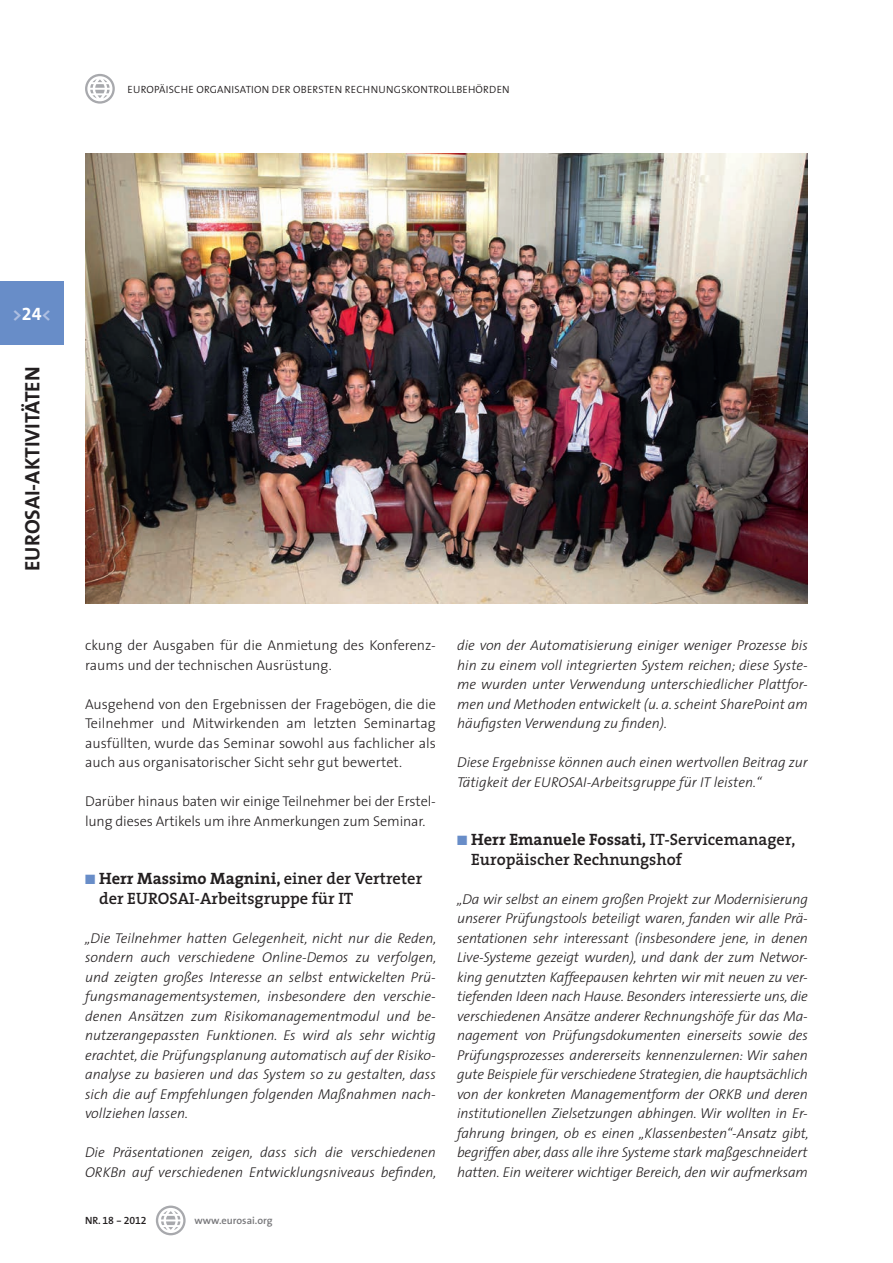
<style>
.page{position:relative;width:893px;height:1263px;background:#fff}
.page>*{position:absolute;margin:0;border:0;box-sizing:border-box;transform-origin:0 0}
.t1{font:700 21px "The Sans";letter-spacing:-.005em;color:#231f20}
.t2{font:700 18px "The Sans";color:#adbee1}
.t3{font:600 16.5px/19.5px "The Serif";color:#231f20}
.t4{font:italic 300 14.25px/19.5px "The Sans";color:#231f20;text-align:justify}
.t5{font:300 14.25px/19.5px "The Sans";color:#231f20}
.t6{font:300 10.5px "The Sans";letter-spacing:.02em;color:#231f20}
.t7{font:600 10.5px "The Sans";color:#77777a}
.t8{font:10.5px "The Sans Semi Bold Expert";letter-spacing:-.01em;color:#231f20}
.s1{font-family:"The Sans Bold Expert";font-weight:400;color:#fff}
.s2{color:#688dc8}
.s3{font-weight:700}
.s4{font-family:"The Sans";font-weight:600}
</style>
<div class="page">
<div style="left:0;top:281px;width:64px;height:64px;background:#688dc8"></div>
<svg style="left:85px;top:74px;width:30px;height:30px"></svg>
<svg style="left:156px;top:1205px;width:30px;height:30px"></svg>
<img style="left:85px;top:154px;width:723px;height:450px">
<p class="t6" style="left:128px;top:80px;width:384px">EUROPÄISCHE ORGANISATION DER OBERSTEN RECHNUNGSKONTROLLBEHÖRDEN</p>
<p class="t2" style="left:13px;top:299px;width:39px">&gt;<span class="s1">24</span>&lt;</p>
<h1 class="t1" style="left:15px;top:571px;width:206px;rotate:-90deg">Eurosai-Aktivitäten</h1>
<p class="t5" style="left:85px;top:635px;width:352px">ckung der Ausgaben für die Anmietung des Konferenz&shy;raums und der technischen Ausrüstung.</p>
<p class="t5" style="left:85px;top:694px;width:352px;text-align:justify">Ausgehend von den Ergebnissen der Fragebögen, die die Teilnehmer und Mitwirkenden am letzten Seminartag ausfüllten, wurde das Seminar sowohl aus fachlicher als auch aus organisatorischer Sicht sehr gut bewertet.</p>
<p class="t5" style="left:85px;top:791px;width:352px">Darüber hinaus baten wir einige Teilnehmer bei der Erstel&shy;lung dieses Artikels um ihre Anmerkungen zum Seminar.</p>
<p class="t3" style="left:99px;top:868px;width:325px;text-indent:-14px"><span class="s2">■</span> <span class="s3">Herr Massimo Magnini,</span> einer der Vertreter der EUROSAI-Arbeitsgruppe für IT</p>
<p class="t4" style="left:85px;top:928px;width:353px">„Die Teilnehmer hatten Gelegenheit, nicht nur die Reden, sondern auch verschiedene Online-Demos zu verfolgen, und zeigten großes Interesse an selbst entwickelten Prü&shy;fungsmanagementsystemen, insbesondere den verschie&shy;denen Ansätzen zum Risikomanagementmodul und be&shy;nutzerangepassten Funktionen. Es wird als sehr wichtig erachtet, die Prüfungsplanung automatisch auf der Risiko&shy;analyse zu basieren und das System so zu gestalten, dass sich die auf Empfehlungen folgenden Maßnahmen nach&shy;vollziehen lassen.</p>
<p class="t4" style="left:85px;top:1142px;width:353px">Die Präsentationen zeigen, dass sich die verschiedenen<br>ORKBn auf verschiedenen Entwicklungsniveaus befinden,</p>
<p class="t8" style="left:85px;top:1212px;width:63px"><span class="s4">NR.</span> 18 - 2012</p>
<p class="t7" style="left:194px;top:1212px;width:80px">www.eurosai.org</p>
<p class="t4" style="left:457px;top:635px;width:352px">die von der Automatisierung einiger weniger Prozesse bis hin zu einem voll integrierten System reichen; diese Syste&shy;me wurden unter Verwendung unterschiedlicher Plattfor&shy;men und Methoden entwickelt (u. a. scheint SharePoint am häufigsten Verwendung zu finden).</p>
<p class="t4" style="left:457px;top:752px;width:352px">Diese Ergebnisse können auch einen wertvollen Beitrag zur<br>Tätigkeit der EUROSAI-Arbeitsgruppe für IT leisten.“</p>
<p class="t3" style="left:471px;top:829px;width:326px;text-indent:-14px"><span class="s2">■</span> <span class="s3">Herr Emanuele Fossati,</span> IT-Servicemanager,<br>Europäischer Rechnungshof</p>
<p class="t4" style="left:457px;top:889px;width:353px">„Da wir selbst an einem großen Projekt zur Modernisierung unserer Prüfungstools beteiligt waren, fanden wir alle Prä&shy;sentationen sehr interessant (insbesondere jene, in denen Live-Systeme gezeigt wurden), und dank der zum Networ&shy;king genutzten Kaffeepausen kehrten wir mit neuen zu ver&shy;tiefenden Ideen nach Hause. Besonders interessierte uns, die verschiedenen Ansätze anderer Rechnungshöfe für das Ma&shy;nagement von Prüfungsdokumenten einerseits sowie des Prüfungsprozesses andererseits kennenzulernen: Wir sahen gute Beispiele für verschiedene Strategien, die hauptsächlich von der konkreten Managementform der ORKB und deren institutionellen Zielsetzungen abhingen. Wir wollten in Er&shy;fahrung bringen, ob es einen „Klassenbesten“-Ansatz gibt, begriffen aber, dass alle ihre Systeme stark maßgeschneidert hatten. Ein weiterer wichtiger Bereich, den wir aufmerksam</p>
</div>
